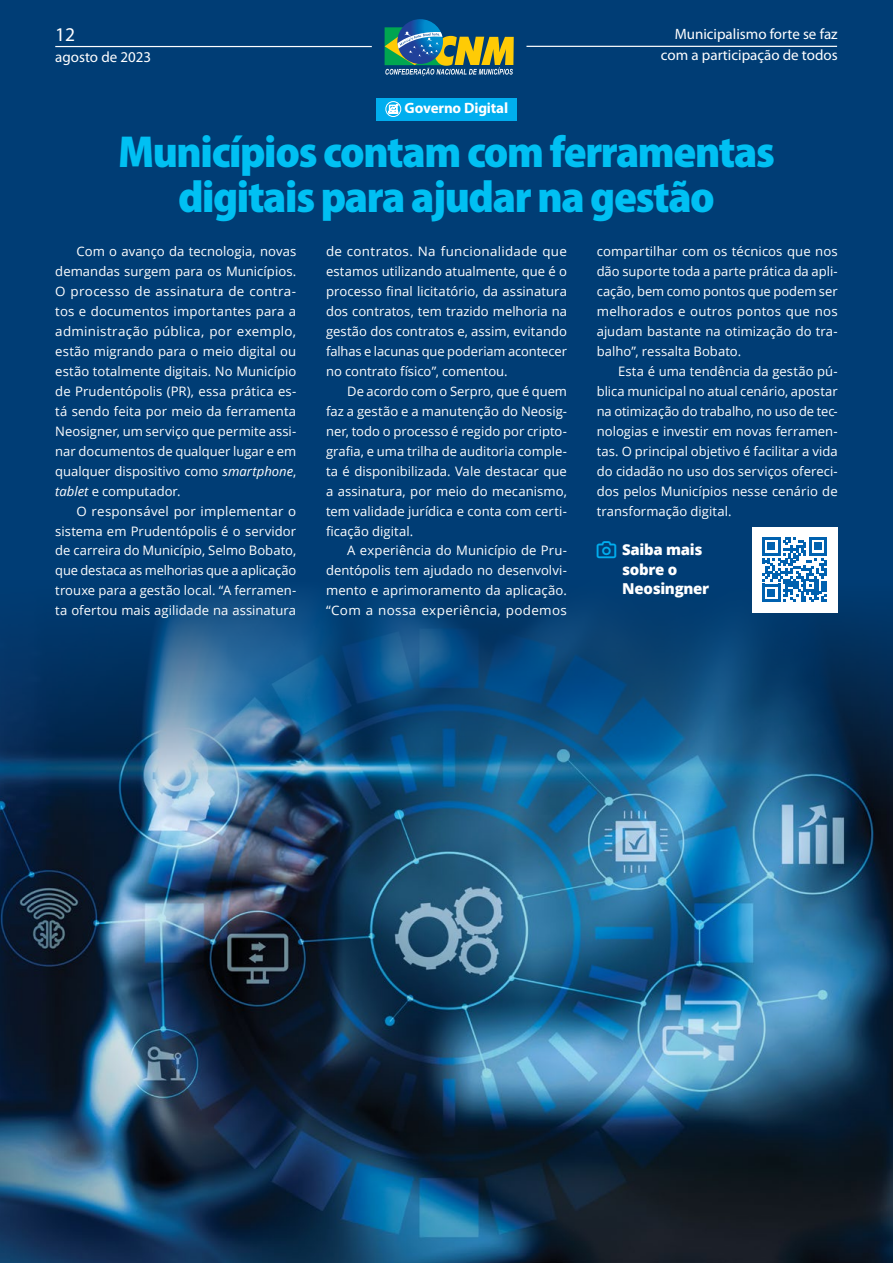
<style>
.page{position:relative;width:893px;height:1263px;background:#003d75}
.page>*{position:absolute;margin:0;border:0;box-sizing:border-box;transform-origin:0 0}
.TÍTULO{font:900 semi-condensed 45px/45px "Myriad Pro";letter-spacing:-.03em;color:#00c0f3;text-align:center}
.t1{font:19.5px "Myriad Pro";color:#fff}
.t2{font:15px "Myriad Pro";color:#fff}
.QR_CODE{font:800 15px/19.5px "Open Sans";letter-spacing:-.02em;color:#fff}
.RETRANCA{font:700 15px "Myriad Pro";letter-spacing:-.01em;color:#fff}
.TEXTO{font:13.05px/20px "Open Sans";color:#fff;text-align:justify}
.s1{font-style:italic}
</style>
<div class="page">
<img style="left:0;top:581px;width:893px;height:682px">
<hr style="left:55px;top:46px;width:317px;height:1px;background:#fff">
<hr style="left:526px;top:46px;width:311px;height:1px;background:#fff">
<svg style="left:397px;top:19px;width:46px;height:45px"></svg>
<svg style="left:385px;top:25px;width:129px;height:51px"></svg>
<div style="left:376px;top:98px;width:141px;height:22px;background:#00aeef"></div>
<svg style="left:388px;top:104px;width:10px;height:10px"></svg>
<div style="left:386px;top:101px;width:15px;height:16px;border:1px solid #fff;border-radius:50%"></div>
<div style="left:752px;top:527px;width:85px;height:85px;background:#fff"></div>
<svg style="left:762px;top:537px;width:65px;height:65px"></svg>
<p class="t1" style="left:55px;top:23px;width:22px">12</p>
<p class="t2" style="left:55px;top:48px;width:98px">agosto de 2023</p>
<p class="t2" style="left:675px;top:25px;width:165px">Municipalismo forte se faz</p>
<p class="t2" style="left:661px;top:46px;width:178px">com a participação de todos</p>
<p class="RETRANCA" style="left:405px;top:98px;width:105px">Governo Digital</p>
<p class="TÍTULO" style="left:118px;top:127px;width:658px">Municípios contam com ferramentas digitais para ajudar na gestão</p>
<p class="TEXTO" style="left:55px;top:241px;width:242px;text-indent:21px">Com o avanço da tecnologia, novas demandas surgem para os Municípios.<br>O processo de assinatura de contra&shy;tos e documentos importantes para a administração pública, por exemplo, estão migrando para o meio digital ou estão totalmente digitais. No Município de Prudentópolis (PR), essa prática es&shy;tá sendo feita por meio da ferramenta Neosigner, um serviço que permite assi&shy;nar documentos de qualquer lugar e em qualquer dispositivo como <span class="s1">smartphone</span>, <span class="s1">tablet</span> e computador.</p>
<p class="TEXTO" style="left:55px;top:500px;width:242px;text-indent:21px">O responsável por implementar o sistema em Prudentópolis é o servidor de carreira do Município, Selmo Bobato, que destaca as melhorias que a aplicação trouxe para a gestão local. “A ferramen&shy;ta ofertou mais agilidade na assinatura</p>
<p class="TEXTO" style="left:597px;top:241px;width:242px">compartilhar com os técnicos que nos dão suporte toda a parte prática da apli&shy;cação, bem como pontos que podem ser melhorados e outros pontos que nos ajudam bastante na otimização do tra&shy;balho”, ressalta Bobato.</p>
<p class="TEXTO" style="left:597px;top:361px;width:242px;text-indent:21px">Esta é uma tendência da gestão pú&shy;blica municipal no atual cenário, apostar na otimização do trabalho, no uso de tec&shy;nologias e investir em novas ferramen&shy;tas. O principal objetivo é facilitar a vida do cidadão no uso dos serviços ofereci&shy;dos pelos Municípios nesse cenário de transformação digital.</p>
<p class="QR_CODE" style="left:622px;top:539px;width:88px">Saiba mais sobre o<br>Neosingner</p>
<p class="TEXTO" style="left:326px;top:241px;width:242px">de contratos. Na funcionalidade que estamos utilizando atualmente, que é o processo final licitatório, da assinatura dos contratos, tem trazido melhoria na gestão dos contratos e, assim, evitando falhas e lacunas que poderiam acontecer no contrato físico”, comentou.</p>
<p class="TEXTO" style="left:326px;top:381px;width:242px;text-indent:21px">De acordo com o Serpro, que é quem faz a gestão e a manutenção do Neosig&shy;ner, todo o processo é regido por cripto&shy;grafia, e uma trilha de auditoria comple&shy;ta é disponibilizada. Vale destacar que a assinatura, por meio do mecanismo, tem validade jurídica e conta com certi&shy;ficação digital.</p>
<p class="TEXTO" style="left:326px;top:540px;width:242px;text-indent:21px">A experiência do Município de Pru&shy;dentópolis tem ajudado no desenvolvi&shy;mento e aprimoramento da aplicação. “Com a nossa experiência, podemos</p>
</div>
